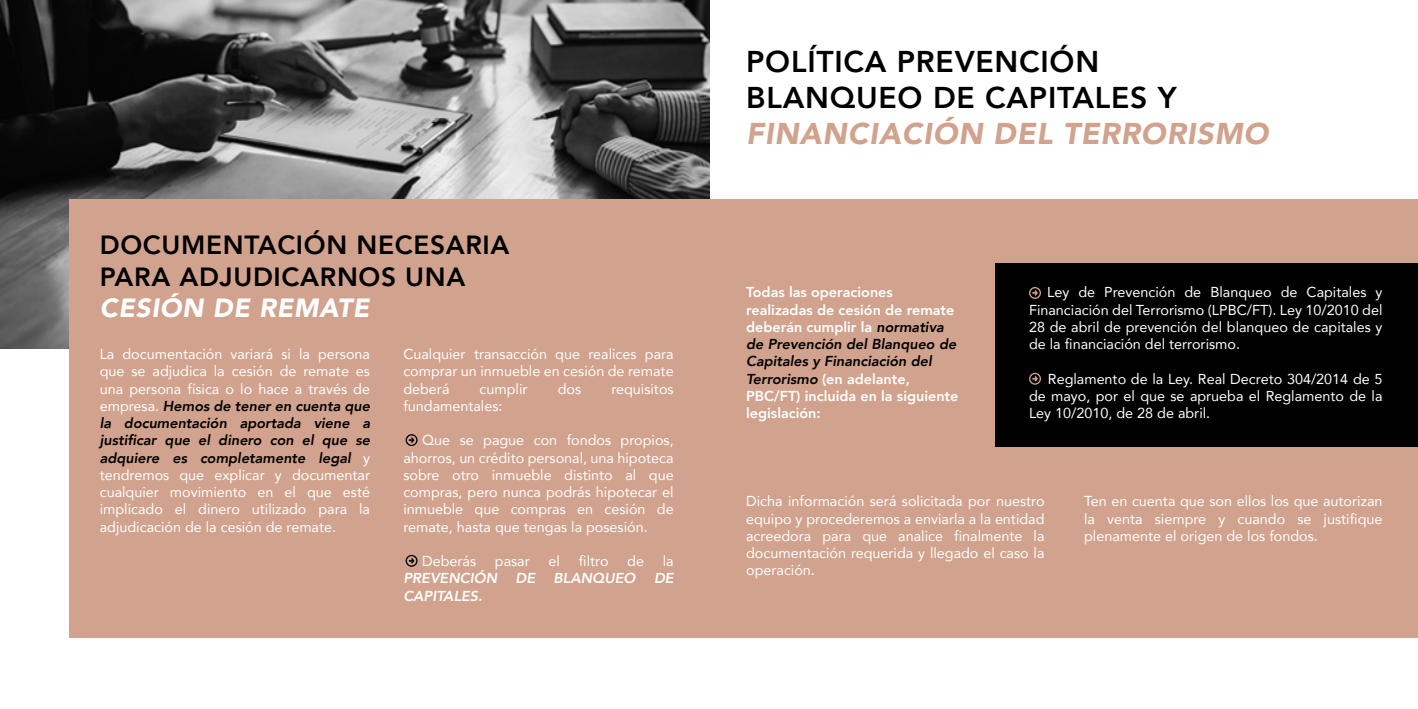
<style>
.page{position:relative;width:1418px;height:709px;background:#fff}
.page>*{position:absolute;margin:0;border:0;box-sizing:border-box;transform-origin:0 0}
.t1{font:800 30px/36px "Avenir";letter-spacing:.025em;color:#000}
.t2{font:italic 900 30px "Avenir";letter-spacing:.025em;color:#d1a28d}
.t3{font:800 26.25px/31.5px "Avenir";letter-spacing:.025em;color:#000}
.t4{font:italic 900 26.25px "Avenir";letter-spacing:.025em;color:#fff}
.t5{font:14.38px/17.2px "Avenir";color:#fff;text-align:justify}
.t6{font:800 14.38px/17.2px "Avenir";color:#fff}
.t7{font:italic 800 14.38px "Avenir";color:#fff}
.s1{font-weight:800;font-style:italic;color:#000}
.s2{font-style:italic;color:#000}
</style>
<div class="page">
<img style="left:0;top:0;width:709px;height:349px">
<div style="left:70px;top:199px;width:1347px;height:438px;background:#d1a28d"></div>
<div style="left:995px;top:263px;width:422px;height:184px;background:#000"></div>
<svg style="left:405px;top:434px;width:12px;height:12px"></svg>
<svg style="left:405px;top:555px;width:12px;height:12px"></svg>
<svg style="left:1029px;top:287px;width:12px;height:12px"></svg>
<svg style="left:1029px;top:373px;width:12px;height:12px"></svg>
<h2 class="t3" style="left:100px;top:229px;width:411px">DOCUMENTACIÓN NECESARIA<br>PARA ADJUDICARNOS UNA</h2>
<h2 class="t4" style="left:100px;top:286px;width:271px">CESIÓN DE REMATE</h2>
<p class="t5" style="left:100px;top:345px;width:272px">La documentación variará si la persona que se adjudica la cesión de remate es una persona física o lo hace a través de empresa. <span class="s1">Hemos de tener en cuenta que la documentación aportada viene a justificar que el dinero con el que se adquiere es completamente legal</span> y tendremos que explicar y documentar cualquier movimiento en el que esté implicado el dinero utilizado para la adjudicación de la cesión de remate.</p>
<p class="t5" style="left:403px;top:345px;width:272px">Cualquier transacción que realices para comprar un inmueble en cesión de remate deberá</p>
<p class="t5" style="left:479px;top:379px;width:49px">cumplir</p>
<p class="t5" style="left:557px;top:379px;width:25px">dos</p>
<p class="t5" style="left:611px;top:379px;width:64px">requisitos</p>
<p class="t5" style="left:403px;top:397px;width:101px">fundamentales:</p>
<p class="t5" style="left:403px;top:431px;width:272px;text-indent:19px">Que se pague con fondos propios, ahorros, un crédito personal, una hipoteca sobre otro inmueble distinto al que compras, pero nunca podrás hipotecar el inmueble que compras en cesión de remate, hasta que tengas la posesión.</p>
<p class="t5" style="left:422px;top:552px;width:56px">Deberás</p>
<p class="t5" style="left:495px;top:552px;width:36px">pasar</p>
<p class="t5" style="left:548px;top:552px;width:13px">el</p>
<p class="t5" style="left:578px;top:552px;width:31px">filtro</p>
<p class="t5" style="left:627px;top:552px;width:18px">de</p>
<p class="t5" style="left:662px;top:552px;width:12px">la</p>
<p class="t7" style="left:403px;top:570px;width:95px">PREVENCIÓN</p>
<p class="t7" style="left:515px;top:570px;width:21px">DE</p>
<p class="t7" style="left:553px;top:570px;width:83px">BLANQUEO</p>
<p class="t7" style="left:654px;top:570px;width:21px">DE</p>
<p class="t7" style="left:403px;top:587px;width:81px">CAPITALES.</p>
<h1 class="t1" style="left:746px;top:43px;width:432px">POLÍTICA PREVENCIÓN<br>BLANQUEO DE CAPITALES Y</h1>
<h1 class="t2" style="left:746px;top:109px;width:524px">FINANCIACIÓN DEL TERRORISMO</h1>
<p class="t6" style="left:746px;top:284px;width:214px">Todas las operaciones realizadas de cesión de remate deberán cumplir la <span class="s2">normativa de Prevención del Blanqueo de<br>Capitales y Financiación del<br>Terrorismo</span> (en adelante,<br>PBC/FT) incluida en la siguiente legislación:</p>
<p class="t5" style="left:1029px;top:283px;width:355px;text-indent:18px">Ley de Prevención de Blanqueo de Capitales y Financiación del Terrorismo (LPBC/FT). Ley 10/2010 del 28 de abril de prevención del blanqueo de capitales y de la financiación del terrorismo.</p>
<p class="t5" style="left:1029px;top:369px;width:355px;text-indent:19px">Reglamento de la Ley. Real Decreto 304/2014 de 5 de mayo, por el que se aprueba el Reglamento de la Ley 10/2010, de 28 de abril.</p>
<p class="t5" style="left:746px;top:492px;width:300px">Dicha información será solicitada por nuestro equipo y procederemos a enviarla a la entidad acreedora para que analice finalmente la documentación requerida y llegado el caso la operación.</p>
<p class="t5" style="left:1084px;top:492px;width:300px">Ten en cuenta que son ellos los que autorizan la venta siempre y cuando se justifique plenamente el origen de los fondos.</p>
</div>
